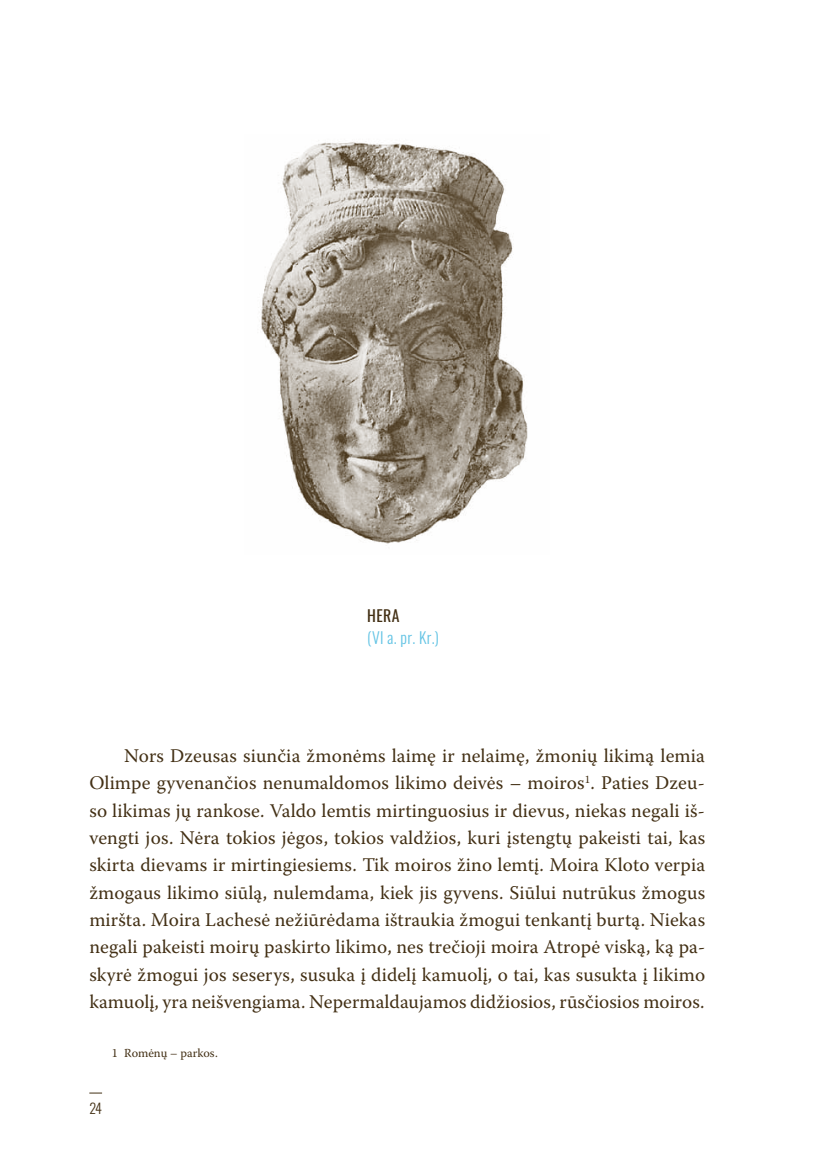
<style>
.page{position:relative;width:819px;height:1166px;background:#fff}
.page>*{position:absolute;margin:0;border:0;box-sizing:border-box;transform-origin:0 0}
.t1{font:19.25px/27.3px "Warnock Pro";color:#433015;text-align:justify}
.t2{font:300 15.75px "Oswald";color:#62c3e4}
.t3{font:15.75px "Oswald";color:#433015}
.t4{font:300 14px "Oswald";color:#433015}
.t5{font:12.25px "Warnock Pro";color:#433015}
</style>
<div class="page">
<svg style="left:89px;top:1093px;width:13px;height:1px"></svg>
<img style="left:261px;top:141px;width:267px;height:403px">
<p class="t3" style="left:367px;top:602px;width:33px">HERA</p>
<p class="t2" style="left:367px;top:624px;width:73px">(VI a. pr. Kr.)</p>
<p class="t1" style="left:89px;top:742px;width:617px;text-indent:35px">Nors Dzeusas siunčia žmonėms laimę ir nelaimę, žmonių likimą lemia Olimpe gyvenančios nenumaldomos likimo deivės – moiros<sup>1</sup>. Paties Dzeu&shy;so likimas jų rankose. Valdo lemtis mirtinguosius ir dievus, niekas negali iš&shy;vengti jos. Nėra tokios jėgos, tokios valdžios, kuri įstengtų pakeisti tai, kas skirta dievams ir mirtingiesiems. Tik moiros žino lemtį. Moira Kloto verpia žmogaus likimo siūlą, nulemdama, kiek jis gyvens. Siūlui nutrūkus žmogus miršta. Moira Lachesė nežiūrėdama ištraukia žmogui tenkantį burtą. Niekas negali pakeisti moirų paskirto likimo, nes trečioji moira Atropė viską, ką pa&shy;skyrė žmogui jos seserys, susuka į didelį kamuolį, o tai, kas susukta į likimo kamuolį, yra neišvengiama. Nepermaldaujamos didžiosios, rūsčiosios moiros.</p>
<p class="t5" style="left:112px;top:1045px;width:108px">1 Romėnų – parkos.</p>
<p class="t4" style="left:89px;top:1096px;width:14px">24</p>
</div>
